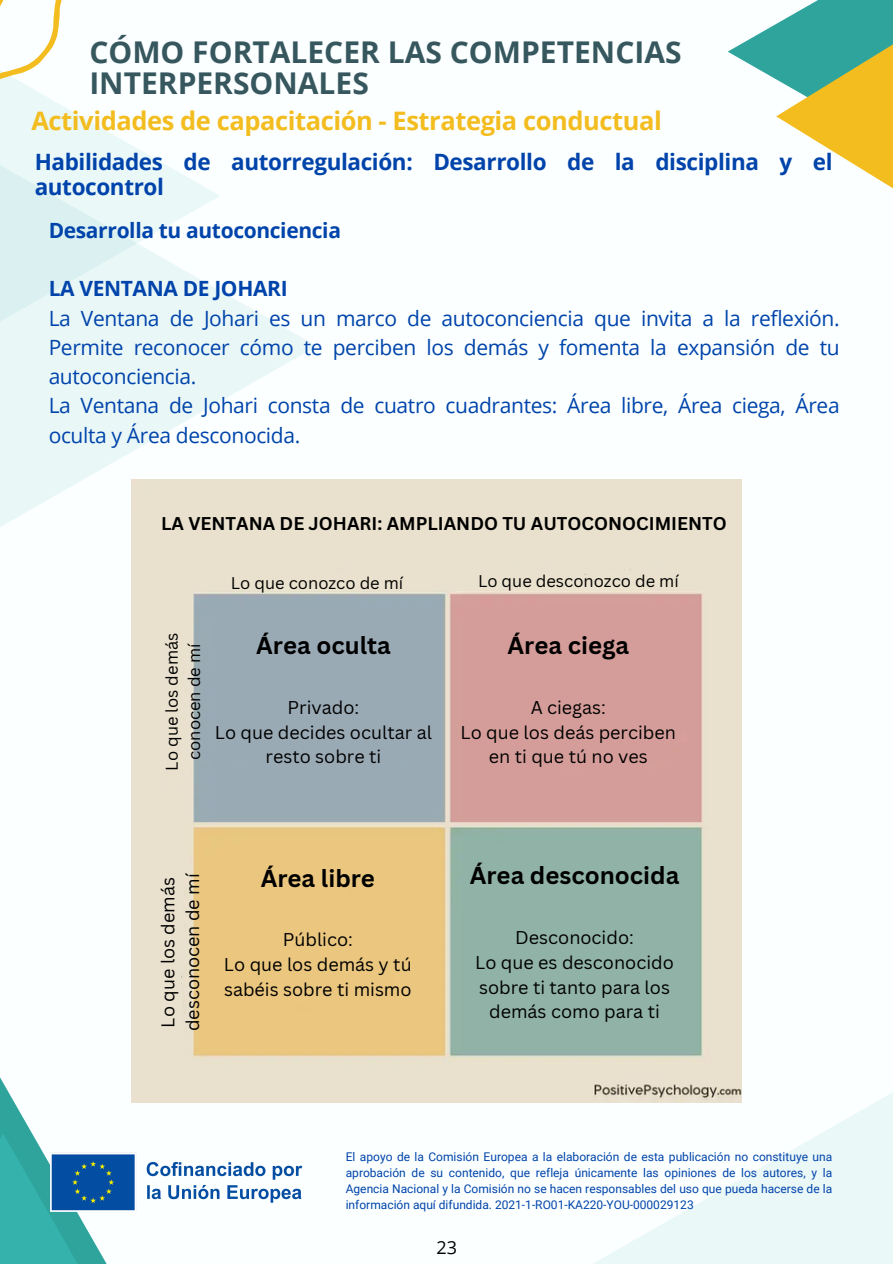
<style>
.page{position:relative;width:893px;height:1264px;background:#fff}
.page>*{position:absolute;margin:0;border:0;box-sizing:border-box;transform-origin:0 0}
.t1{font:700 30px/31.5px "Open Sans";color:#37575f}
.t2{font:700 25.5px "Open Sans";letter-spacing:-.015em;color:#f3bd20}
.t3{font:700 24px "Canva Sans";color:#000}
.t4{font:700 22.5px/24.8px "Open Sans";letter-spacing:-.015em;color:#0044ab}
.t5{font:21px/29.2px "Open Sans";letter-spacing:-.015em;color:#0044ab}
.t6{font:700 21px "Open Sans";letter-spacing:-.015em;color:#0044ab}
.t7{font:18px/24.8px "Canva Sans";color:#000;text-align:center}
.t8{font:700 18px "Canva Sans";color:#000}
.t9{font:18px "Open Sans";color:#000}
.t10{font:16.5px/22.5px "Canva Sans";color:#000;text-align:center}
.t11{font:12px/16px "Roboto";color:#0044ab;text-align:justify}
</style>
<div class="page">
<div style="left:0;top:0;width:892px;height:1263px;background:#fbffff"></div>
<svg style="left:0;top:291px;width:316px;height:322px"></svg>
<div style="left:0;top:0;width:220px;height:463px;background:linear-gradient(to right,#e0f3f3,#f6fdfd)"></div>
<div style="left:588px;top:876px;width:304px;height:387px;background:linear-gradient(to right,#f9fefd,#f4fcfc)"></div>
<svg style="left:727px;top:24px;width:49px;height:56px"></svg>
<svg style="left:776px;top:0;width:116px;height:188px"></svg>
<svg style="left:0;top:1133px;width:106px;height:130px;fill:#34b2ab"></svg>
<svg style="left:0;top:0;width:136px;height:221px"></svg>
<img style="left:49px;top:1151px;width:254px;height:62px">
<img style="left:132px;top:479px;width:609px;height:623px">
<div style="left:161px;top:623px;width:27px;height:416px;background:#e9e1cd"></div>
<div style="left:229px;top:640px;width:175px;height:175px;background:#9aaab5"></div>
<div style="left:464px;top:645px;width:224px;height:129px;background:#d59d99"></div>
<div style="left:239px;top:858px;width:156px;height:168px;background:#eac67e"></div>
<div style="left:478px;top:863px;width:198px;height:159px;background:#90b2a7"></div>
<div style="left:156px;top:488px;width:561px;height:103px;background:#e9e1cd"></div>
<h1 class="t1" style="left:89px;top:35px;width:593px">CÓMO FORTALECER LAS COMPETENCIAS<br>INTERPERSONALES</h1>
<h2 class="t2" style="left:31px;top:103px;width:632px">Actividades de capacitación - Estrategia conductual</h2>
<h3 class="t4" style="left:35px;top:149px;width:799px">Habilidades de autorregulación: Desarrollo de la disciplina y el autocontrol</h3>
<h3 class="t6" style="left:49px;top:215px;width:294px">Desarrolla tu autoconciencia</h3>
<h3 class="t6" style="left:49px;top:274px;width:240px">LA VENTANA DE JOHARI</h3>
<p class="t5" style="left:49px;top:303px;width:792px">La Ventana de Johari es un marco de autoconciencia que invita a la reflexión.<br>Permite reconocer cómo te perciben los demás y fomenta la expansión de tu autoconciencia.<br>La Ventana de Johari consta de cuatro cuadrantes: Área libre, Área ciega, Área oculta y Área desconocida.</p>
<h3 class="t8" style="left:161px;top:511px;width:567px">LA VENTANA DE JOHARI: AMPLIANDO TU AUTOCONOCIMIENTO</h3>
<h3 class="t10" style="left:160px;top:770px;width:139px;rotate:-90deg">Lo que los demás conocen de mí</h3>
<h3 class="t10" style="left:231px;top:571px;width:174px">Lo que conozco de mí</h3>
<h3 class="t10" style="left:478px;top:569px;width:202px">Lo que desconozco de mí</h3>
<h3 class="t3" style="left:256px;top:628px;width:136px">Área oculta</h3>
<h3 class="t3" style="left:507px;top:628px;width:123px">Área ciega</h3>
<h3 class="t7" style="left:215px;top:694px;width:218px">Privado:<br>Lo que decides ocultar al resto sobre ti</h3>
<h3 class="t7" style="left:460px;top:694px;width:217px">A ciegas:<br>Lo que los deás perciben en ti que tú no ves</h3>
<h3 class="t7" style="left:155px;top:1031px;width:160px;text-align:left;rotate:-90deg">Lo que los demás desconocen de mí</h3>
<h3 class="t3" style="left:261px;top:861px;width:116px">Área libre</h3>
<h3 class="t7" style="left:224px;top:926px;width:189px">Público:<br>Lo que los demás y tú sabéis sobre ti mismo</h3>
<h3 class="t3" style="left:469px;top:858px;width:211px">Área desconocida</h3>
<h3 class="t7" style="left:475px;top:924px;width:200px">Desconocido:<br>Lo que es desconocido sobre ti tanto para los demás como para ti</h3>
<p class="t11" style="left:346px;top:1149px;width:488px">El apoyo de la Comisión Europea a la elaboración de esta publicación no constituye una aprobación de su contenido, que refleja únicamente las opiniones de los autores, y la Agencia Nacional y la Comisión no se hacen responsables del uso que pueda hacerse de la información aquí difundida. 2021-1-RO01-KA220-YOU-000029123</p>
<h3 class="t9" style="left:436px;top:1234px;width:22px">23</h3>
</div>
